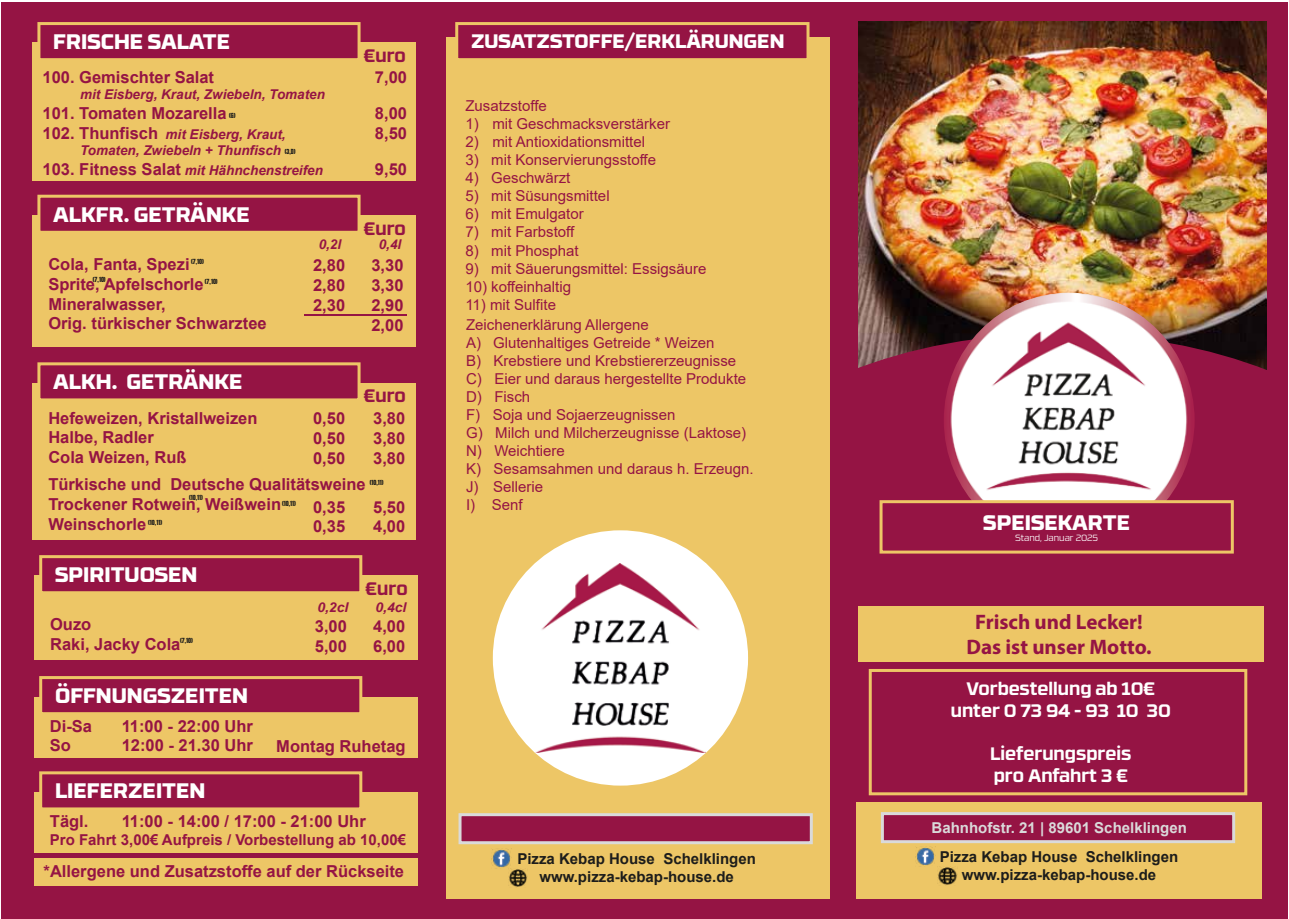
<style>
.page{position:relative;width:1289px;height:919px;background:#fff}
.page>*{position:absolute;margin:0;border:0;box-sizing:border-box;transform-origin:0 0}
.t1{font:800 21px "RB No 3.1";color:#fff}
.t2{font:700 21px/25.2px "Myriad Pro";color:#951444;text-align:center}
.t3{font:800 19.5px "RB No 3.1";color:#fff}
.t4{font:700 18px/21.6px "RB No 3.1";color:#fff;text-align:center}
.t5{font:700 18px "RB No 3.1";color:#951444}
.t6{font:700 16.5px/19.8px "Arial";color:#951444}
.t7{font:15px/18px "Arial";color:#951444}
.t8{font:700 15px/18px "Arial";color:#1d1d1b;text-align:center}
.t9{font:700 15px "Arial";color:#951444}
.t10{font:700 15px "Arial";color:#dadada}
.t11{font:italic 700 13.5px/16.2px "Arial";color:#951444}
.t12{font:300 9px "RB No 3.1";color:#fff}
.t13{font:6px "Anton";color:#1d1d1b}
.s1{font-style:normal;font-size:16.5px}
</style>
<div class="page">
<div style="left:1px;top:3px;width:1286px;height:915px;background:#951444"></div>
<div style="left:32px;top:43px;width:384px;height:138px;background:#edc666"></div>
<div style="left:37px;top:22px;width:323px;height:39px;background:#951444;border:3px solid #edc666"></div>
<div style="left:32px;top:215px;width:384px;height:132px;background:#edc666"></div>
<div style="left:37px;top:195px;width:323px;height:39px;background:#951444;border:3px solid #edc666"></div>
<hr style="left:304px;top:314px;width:102px;height:1px;background:#951444">
<div style="left:32px;top:383px;width:384px;height:156px;background:#edc666"></div>
<div style="left:37px;top:362px;width:323px;height:39px;background:#951444;border:3px solid #edc666"></div>
<div style="left:34px;top:575px;width:384px;height:84px;background:#edc666"></div>
<div style="left:39px;top:555px;width:323px;height:39px;background:#951444;border:3px solid #edc666"></div>
<div style="left:34px;top:696px;width:384px;height:61px;background:#edc666"></div>
<div style="left:39px;top:676px;width:323px;height:39px;background:#951444;border:3px solid #edc666"></div>
<div style="left:34px;top:791px;width:384px;height:61px;background:#edc666"></div>
<div style="left:39px;top:771px;width:323px;height:39px;background:#951444;border:3px solid #edc666"></div>
<div style="left:34px;top:858px;width:384px;height:28px;background:#edc666"></div>
<div style="left:446px;top:37px;width:384px;height:861px;background:#edc666"></div>
<div style="left:455px;top:22px;width:354px;height:39px;background:#951444;border:3px solid #edc666"></div>
<img style="left:858px;top:22px;width:408px;height:311px">
<svg style="left:858px;top:333px;width:409px;height:440px"></svg>
<div style="left:858px;top:606px;width:405px;height:55px;background:#edc666"></div>
<div style="left:868px;top:669px;width:379px;height:126px;background:#951444;border:3px solid #edc666"></div>
<div style="left:856px;top:801px;width:405px;height:97px;background:#edc666"></div>
<div style="left:880px;top:812px;width:355px;height:31px;background:#951444;border:3px solid #dadada"></div>
<img style="left:915px;top:846px;width:19px;height:20px">
<img style="left:937px;top:866px;width:20px;height:19px">
<div style="left:493px;top:530px;width:255px;height:255px;background:#fff;border-radius:50%"></div>
<img style="left:537px;top:563px;width:168px;height:189px">
<div style="left:458px;top:813px;width:354px;height:31px;background:#951444;border:3px solid #dadada"></div>
<img style="left:491px;top:848px;width:19px;height:20px">
<img style="left:508px;top:868px;width:19px;height:19px">
<img style="left:943px;top:292px;width:251px;height:208px">
<div style="left:879px;top:500px;width:354px;height:53px;background:#951444;border:3px solid #edc666"></div>
<p class="t1" style="left:53px;top:24px;width:178px">FRISCHE SALATE</p>
<p class="t6" style="left:43px;top:67px;width:173px">100. Gemischter Salat</p>
<p class="t11" style="left:80px;top:87px;width:246px">mit Eisberg, Kraut, Zwiebeln, Tomaten</p>
<p class="t6" style="left:43px;top:103px;width:185px">101. Tomaten Mozarella</p>
<p class="t11" style="left:80px;top:126px;width:207px;text-indent:-38px"><span class="s1">102. Thunfisch</span> mit Eisberg, Kraut,<br>Tomaten, Zwiebeln + Thunfisch</p>
<p class="t11" style="left:43px;top:162px;width:282px"><span class="s1">103. Fitness Salat</span> mit Hähnchenstreifen</p>
<p class="t13" style="left:229px;top:113px;width:8px">(G)</p>
<p class="t13" style="left:285px;top:149px;width:12px">(3,D)</p>
<p class="t5" style="left:364px;top:41px;width:44px">€uro</p>
<p class="t6" style="left:375px;top:59px;width:34px;line-height:36px">7,00<br>8,00</p>
<p class="t6" style="left:375px;top:115px;width:34px;line-height:36px">8,50<br>9,50</p>
<p class="t1" style="left:53px;top:197px;width:198px">ALKFR. GETRÄNKE</p>
<p class="t6" style="left:48px;top:254px;width:220px">Cola, Fanta, Spezi<br>Sprite, Apfelschorle<br>Mineralwasser,<br>Orig. türkischer Schwarztee</p>
<p class="t6" style="left:371px;top:256px;width:34px;text-align:justify">3,30<br>3,30<br>2,90<br>2,00</p>
<p class="t5" style="left:364px;top:214px;width:44px">€uro</p>
<p class="t11" style="left:319px;top:236px;width:24px">0,2l</p>
<p class="t11" style="left:379px;top:236px;width:24px">0,4l</p>
<p class="t6" style="left:313px;top:256px;width:34px;text-align:justify">2,80<br>2,80<br>2,30</p>
<p class="t13" style="left:191px;top:258px;width:14px">(7,10)</p>
<p class="t13" style="left:93px;top:276px;width:14px">(7,10)</p>
<p class="t13" style="left:205px;top:278px;width:14px">(7,10)</p>
<p class="t1" style="left:53px;top:364px;width:191px">ALKH. GETRÄNKE</p>
<p class="t6" style="left:48px;top:408px;width:211px">Hefeweizen, Kristallweizen<br>Halbe, Radler<br>Cola Weizen, Ruß</p>
<p class="t6" style="left:48px;top:474px;width:319px">Türkische und Deutsche Qualitätsweine<br>Trockener Rotwein, Weißwein<br>Weinschorle</p>
<p class="t5" style="left:364px;top:381px;width:44px">€uro</p>
<p class="t6" style="left:313px;top:409px;width:34px;text-align:justify">0,50<br>0,50<br>0,50</p>
<p class="t6" style="left:313px;top:497px;width:34px">0,35<br>0,35</p>
<p class="t6" style="left:373px;top:409px;width:34px;text-align:justify">3,80<br>3,80<br>3,80</p>
<p class="t6" style="left:373px;top:497px;width:34px">5,50<br>4,00</p>
<p class="t13" style="left:370px;top:479px;width:15px">(10,11)</p>
<p class="t13" style="left:189px;top:494px;width:15px">(10,11)</p>
<p class="t13" style="left:282px;top:500px;width:15px">(10,11)</p>
<p class="t13" style="left:148px;top:519px;width:15px">(10,11)</p>
<p class="t1" style="left:55px;top:557px;width:144px">SPIRITUOSEN</p>
<p class="t6" style="left:50px;top:615px;width:132px">Ouzo<br>Raki, Jacky Cola</p>
<p class="t6" style="left:373px;top:616px;width:34px">4,00<br>6,00</p>
<p class="t5" style="left:365px;top:574px;width:44px">€uro</p>
<p class="t11" style="left:317px;top:599px;width:33px">0,2cl</p>
<p class="t11" style="left:375px;top:599px;width:33px">0,4cl</p>
<p class="t6" style="left:315px;top:616px;width:34px">3,00<br>5,00</p>
<p class="t13" style="left:180px;top:637px;width:14px">(7,10)</p>
<p class="t1" style="left:55px;top:678px;width:194px">ÖFFNUNGSZEITEN</p>
<p class="t6" style="left:50px;top:716px;width:44px">Di-Sa<br>So</p>
<p class="t6" style="left:122px;top:716px;width:133px">11:00 - 22:00 Uhr<br>12:00 - 21.30 Uhr</p>
<p class="t6" style="left:276px;top:736px;width:131px">Montag Ruhetag</p>
<p class="t1" style="left:55px;top:773px;width:152px">LIEFERZEITEN</p>
<p class="t6" style="left:50px;top:811px;width:40px">Tägl.</p>
<p class="t9" style="left:50px;top:828px;width:357px">Pro Fahrt 3,00€ Aufpreis / Vorbestellung ab 10,00€</p>
<p class="t6" style="left:122px;top:811px;width:245px">11:00 - 14:00 / 17:00 - 21:00 Uhr</p>
<p class="t6" style="left:44px;top:861px;width:362px">*Allergene und Zusatzstoffe auf der Rückseite</p>
<p class="t3" style="left:471px;top:25px;width:315px">ZUSATZSTOFFE/ERKLÄRUNGEN</p>
<p class="t7" style="left:465px;top:97px;width:83px">Zusatzstoffe</p>
<p class="t7" style="left:465px;top:115px;width:206px">1) mit Geschmacksverstärker</p>
<p class="t7" style="left:465px;top:133px;width:181px">2) mit Antioxidationsmittel</p>
<p class="t7" style="left:465px;top:151px;width:192px">3) mit Konservierungsstoffe</p>
<p class="t7" style="left:465px;top:169px;width:107px">4) Geschwärzt</p>
<p class="t7" style="left:465px;top:187px;width:146px">5) mit Süsungsmittel</p>
<p class="t7" style="left:465px;top:205px;width:120px">6) mit Emulgator</p>
<p class="t7" style="left:465px;top:223px;width:110px">7) mit Farbstoff</p>
<p class="t7" style="left:465px;top:241px;width:115px">8) mit Phosphat</p>
<p class="t7" style="left:465px;top:259px;width:242px">9) mit Säuerungsmittel: Essigsäure</p>
<p class="t7" style="left:465px;top:277px;width:107px">10) koffeinhaltig</p>
<p class="t7" style="left:465px;top:294px;width:185px;line-height:20px">11) mit Sulfite<br>Zeichenerklärung Allergene</p>
<p class="t7" style="left:466px;top:333px;width:289px">A) Glutenhaltiges Getreide * Weizen<br>B) Krebstiere und Krebstiererzeugnisse<br>C) Eier und daraus hergestellte Produkte<br>D) Fisch<br>F) Soja und Sojaerzeugnissen<br>G) Milch und Milcherzeugnisse (Laktose)<br>N) Weichtiere<br>K) Sesamsahmen und daraus h. Erzeugn.<br>J) Sellerie<br>I) Senf</p>
<p class="t8" style="left:517px;top:849px;width:240px">Pizza Kebap House Schelklingen www.pizza-kebap-house.de</p>
<p class="t1" style="left:983px;top:505px;width:148px">SPEISEKARTE</p>
<p class="t12" style="left:1015px;top:530px;width:85px">Stand, Januar 2025</p>
<p class="t2" style="left:966px;top:608px;width:186px">Frisch und Lecker!<br>Das ist unser Motto.</p>
<p class="t4" style="left:950px;top:676px;width:221px">Vorbestellung ab 10€ unter 0 73 94 - 93 10 30</p>
<p class="t4" style="left:990px;top:741px;width:143px;text-align:left">Lieferungspreis pro Anfahrt 3 €</p>
<p class="t10" style="left:931px;top:816px;width:257px">Bahnhofstr. 21 | 89601 Schelklingen</p>
<p class="t8" style="left:939px;top:848px;width:240px">Pizza Kebap House Schelklingen www.pizza-kebap-house.de</p>
</div>
